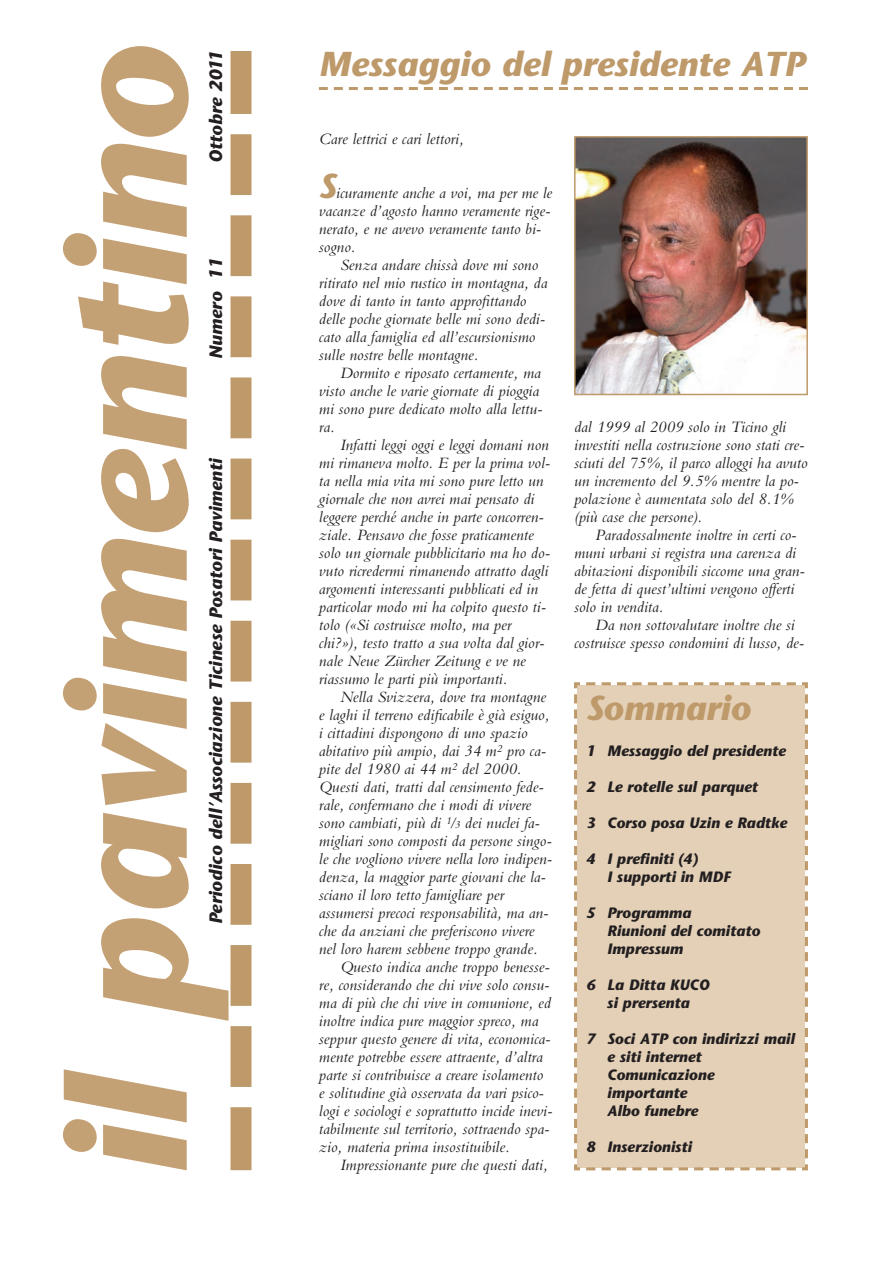
<style>
.page{position:relative;width:893px;height:1263px;background:#fff}
.page>*{position:absolute;margin:0;border:0;box-sizing:border-box;transform-origin:0 0}
.t1{font:italic 700 167.25px "Stone Sans";letter-spacing:-.01em;color:#c4a175}
.t2{font:italic 700 34.5px "Stone Sans";color:#be996a}
.t3{font:italic 700 18px "Stone Sans";color:#231f20}
.t4{font:italic 16.5px/18px "Bembo";color:#231f20}
.t5{font:italic 700 15px/18px "Stone Sans";color:#231f20}
.s1{font-family:"Stone Sans";font-weight:700;font-size:34.5px;color:#be996a}
.s2{font-size:10.95px}
</style>
<div class="page">
<svg style="left:319px;top:87px;width:489px;height:3px"></svg>
<svg style="left:230px;top:134px;width:21px;height:953px"></svg>
<div style="left:230px;top:51px;width:21px;height:63px;background:#be996a"></div>
<div style="left:230px;top:1107px;width:21px;height:63px;background:#be996a"></div>
<div style="left:574px;top:682px;width:234px;height:489px;background:#e3d0b7"></div>
<img style="left:577px;top:139px;width:228px;height:253px">
<div style="left:574px;top:136px;width:234px;height:259px;border:2px solid #be996a"></div>
<h1 class="t1" style="left:64px;top:1176px;width:1132px;rotate:-90deg">il pavimentino</h1>
<p class="t3" style="left:209px;top:163px;width:114px;rotate:-90deg">Ottobre 2011</p>
<p class="t3" style="left:209px;top:359px;width:103px;rotate:-90deg">Numero 11</p>
<p class="t3" style="left:209px;top:924px;width:467px;rotate:-90deg">Periodico dell’Associazione Ticinese Posatori Pavimenti</p>
<h2 class="t2" style="left:319px;top:51px;width:487px">Messaggio del presidente ATP</h2>
<p class="t4" style="left:319px;top:131px;width:146px">Care lettrici e cari lettori,</p>
<p class="t4" style="left:319px;top:185px;width:235px"><span class="s1">S</span>icuramente anche a voi, ma per me le vacanze d’agosto hanno veramente rige&shy;nerato, e ne avevo veramente tanto bi&shy;sogno.</p>
<p class="t4" style="left:319px;top:257px;width:230px;text-indent:21px">Senza andare chissà dove mi sono ritirato nel mio rustico in montagna, da dove di tanto in tanto approfittando delle poche giornate belle mi sono dedi&shy;cato alla famiglia ed all’escursionismo sulle nostre belle montagne.</p>
<p class="t4" style="left:319px;top:365px;width:225px;text-indent:21px">Dormito e riposato certamente, ma visto anche le varie giornate di pioggia mi sono pure dedicato molto alla lettu&shy;ra.</p>
<p class="t4" style="left:319px;top:437px;width:233px;text-indent:21px">Infatti leggi oggi e leggi domani non mi rimaneva molto. E per la prima vol&shy;ta nella mia vita mi sono pure letto un giornale che non avrei mai pensato di leggere perché anche in parte concorren&shy;ziale. Pensavo che fosse praticamente solo un giornale pubblicitario ma ho do&shy;vuto ricredermi rimanendo attratto dagli argomenti interessanti pubblicati ed in particolar modo mi ha colpito questo ti&shy;tolo («Si costruisce molto, ma per chi?»), testo tratto a sua volta dal gior&shy;nale Neue Zürcher Zeitung e ve ne riassumo le parti più importanti.</p>
<p class="t4" style="left:340px;top:689px;width:207px">Nella Svizzera, dove tra montagne</p>
<p class="t4" style="left:319px;top:707px;width:232px">e laghi il terreno edificabile è già esiguo,</p>
<p class="t4" style="left:319px;top:725px;width:210px">i cittadini dispongono di uno spazio</p>
<p class="t4" style="left:319px;top:743px;width:229px">abitativo più ampio, dai 34 m<sup>2</sup> pro ca-</p>
<p class="t4" style="left:319px;top:761px;width:204px">pite del 1980 ai 44 m<sup>2</sup> del 2000.</p>
<p class="t4" style="left:319px;top:779px;width:227px">Questi dati, tratti dal censimento fede-</p>
<p class="t4" style="left:319px;top:797px;width:214px">rale, confermano che i modi di vivere</p>
<p class="t4" style="left:319px;top:815px;width:223px">sono cambiati, più di <sup>1</sup>/<span class="s2">3</span> dei nuclei fa-</p>
<p class="t4" style="left:319px;top:833px;width:234px">migliari sono composti da persone singo-</p>
<p class="t4" style="left:319px;top:851px;width:235px">le che vogliono vivere nella loro indipen-</p>
<p class="t4" style="left:319px;top:869px;width:229px">denza, la maggior parte giovani che la-</p>
<p class="t4" style="left:319px;top:887px;width:186px">sciano il loro tetto famigliare per</p>
<p class="t4" style="left:319px;top:905px;width:231px">assumersi precoci responsabilità, ma an-</p>
<p class="t4" style="left:319px;top:923px;width:217px">che da anziani che preferiscono vivere</p>
<p class="t4" style="left:319px;top:941px;width:220px">nel loro harem sebbene troppo grande.</p>
<p class="t4" style="left:340px;top:959px;width:211px">Questo indica anche troppo benesse-</p>
<p class="t4" style="left:319px;top:977px;width:232px">re, considerando che chi vive solo consu-</p>
<p class="t4" style="left:319px;top:995px;width:233px">ma di più che chi vive in comunione, ed</p>
<p class="t4" style="left:319px;top:1013px;width:221px">inoltre indica pure maggior spreco, ma</p>
<p class="t4" style="left:319px;top:1031px;width:233px">seppur questo genere di vita, economica-</p>
<p class="t4" style="left:319px;top:1049px;width:225px">mente potrebbe essere attraente, d’altra</p>
<p class="t4" style="left:319px;top:1067px;width:226px">parte si contribuisce a creare isolamento</p>
<p class="t4" style="left:319px;top:1085px;width:227px">e solitudine già osservata da vari psico-</p>
<p class="t4" style="left:319px;top:1103px;width:235px">logi e sociologi e soprattutto incide inevi-</p>
<p class="t4" style="left:319px;top:1121px;width:232px">tabilmente sul territorio, sottraendo spa-</p>
<p class="t4" style="left:319px;top:1139px;width:192px">zio, materia prima insostituibile.</p>
<p class="t4" style="left:340px;top:1157px;width:209px">Impressionante pure che questi dati,</p>
<p class="t4" style="left:574px;top:419px;width:235px">dal 1999 al 2009 solo in Ticino gli investiti nella costruzione sono stati cre&shy;sciuti del 75%, il parco alloggi ha avuto un incremento del 9.5% mentre la po&shy;polazione è aumentata solo del 8.1% (più case che persone).</p>
<p class="t4" style="left:574px;top:527px;width:232px;text-indent:21px">Paradossalmente inoltre in certi co&shy;muni urbani si registra una carenza di abitazioni disponibili siccome una gran&shy;de fetta di quest’ultimi vengono offerti solo in vendita.</p>
<p class="t4" style="left:574px;top:617px;width:232px;text-indent:21px">Da non sottovalutare inoltre che si costruisce spesso condomini di lusso, de-</p>
<h2 class="t2" style="left:586px;top:695px;width:166px">Sommario</h2>
<p class="t5" style="left:586px;top:743px;width:201px">1 Messaggio del presidente</p>
<p class="t5" style="left:586px;top:779px;width:173px">2 Le rotelle sul parquet</p>
<p class="t5" style="left:586px;top:815px;width:203px">3 Corso posa Uzin e Radtke</p>
<p class="t5" style="left:607px;top:851px;width:125px;text-indent:-21px">4 I prefiniti (4)<br>I supporti in MDF</p>
<p class="t5" style="left:607px;top:905px;width:154px;text-indent:-21px">5 Programma<br>Riunioni del comitato<br>Impressum</p>
<p class="t5" style="left:586px;top:977px;width:125px;text-align:center">6 La Ditta KUCO si prersenta</p>
<p class="t5" style="left:607px;top:1031px;width:189px;text-indent:-21px">7 Soci ATP con indirizzi mail e siti internet<br>Comunicazione importante<br>Albo funebre</p>
<p class="t5" style="left:586px;top:1139px;width:107px">8 Inserzionisti</p>
</div>
